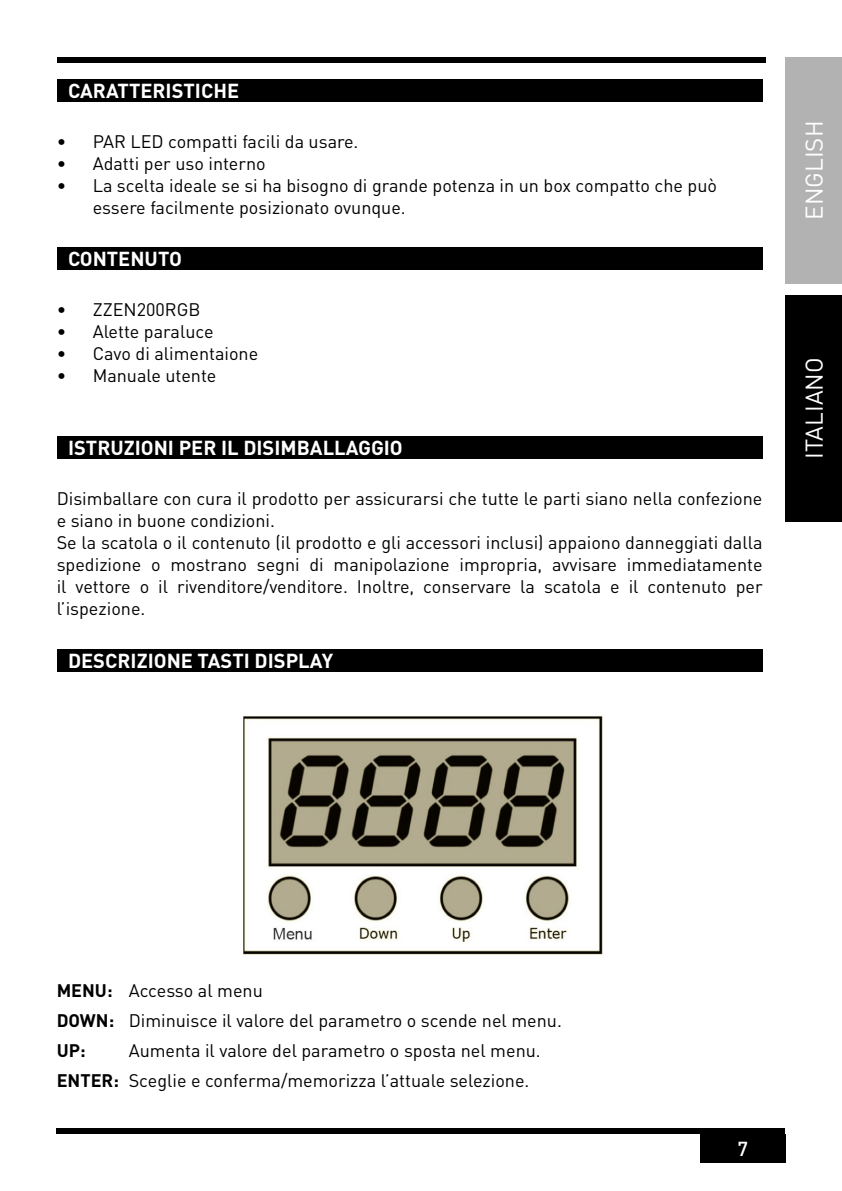
<style>
.page{position:relative;width:842px;height:1191px;background:#fff}
.page>*{position:absolute;margin:0;border:0;box-sizing:border-box;transform-origin:0 0}
.t1{font:24px "DIN Pro";color:#fff}
.t2{font:700 20px "DIN Pro";color:#fff}
.t3{font:500 20px "DIN Pro";color:#fff}
.t4{font:18px/22px "DIN Pro";color:#000}
.s1{font-weight:700}
</style>
<div class="page">
<div style="left:57px;top:57px;width:708px;height:5px;background:#000"></div>
<div style="left:57px;top:1128px;width:728px;height:6px;background:#000"></div>
<div style="left:700px;top:1134px;width:85px;height:28px;background:#000"></div>
<div style="left:785px;top:295px;width:57px;height:227px;background:#000"></div>
<div style="left:785px;top:57px;width:57px;height:226px;background:#b3b2b2"></div>
<div style="left:57px;top:79px;width:706px;height:23px;background:#000"></div>
<div style="left:57px;top:247px;width:706px;height:23px;background:#000"></div>
<div style="left:57px;top:436px;width:706px;height:23px;background:#000"></div>
<div style="left:57px;top:649px;width:706px;height:23px;background:#000"></div>
<img style="left:243px;top:715px;width:361px;height:240px">
<p class="t2" style="left:68px;top:78px;width:173px">CARATTERISTICHE</p>
<p class="t4" style="left:57px;top:130px;width:303px">• PAR LED compatti facili da usare.</p>
<p class="t4" style="left:57px;top:152px;width:211px">• Adatti per uso interno</p>
<p class="t4" style="left:93px;top:174px;width:626px;text-indent:-36px">• La scelta ideale se si ha bisogno di grande potenza in un box compatto che può essere facilmente posizionato ovunque.</p>
<p class="t2" style="left:68px;top:245px;width:115px">CONTENUTO</p>
<p class="t4" style="left:57px;top:298px;width:145px">• ZZEN200RGB</p>
<p class="t4" style="left:57px;top:320px;width:158px">• Alette paraluce</p>
<p class="t4" style="left:57px;top:342px;width:203px">• Cavo di alimentaione</p>
<p class="t4" style="left:57px;top:364px;width:161px">• Manuale utente</p>
<p class="t2" style="left:68px;top:434px;width:336px">ISTRUZIONI PER IL DISIMBALLAGGIO</p>
<p class="t4" style="left:57px;top:487px;width:707px">Disimballare con cura il prodotto per assicurarsi che tutte le parti siano nella confezione e siano in buone condizioni.<br>Se la scatola o il contenuto (il prodotto e gli accessori inclusi) appaiono danneggiati dalla spedizione o mostrano segni di manipolazione impropria, avvisare immediatamente il vettore o il rivenditore/venditore. Inoltre, conservare la scatola e il contenuto per l’ispezione.</p>
<p class="t2" style="left:68px;top:647px;width:267px">DESCRIZIONE TASTI DISPLAY</p>
<h1 class="t1" style="left:798px;top:220px;width:100px;rotate:-90deg">ENGLISH</h1>
<h1 class="t1" style="left:798px;top:459px;width:103px;rotate:-90deg">ITALIANO</h1>
<p class="t4" style="left:57px;top:975px;width:507px;line-height:30px"><span class="s1">MENU:</span> Accesso al menu<br><span class="s1">DOWN:</span> Diminuisce il valore del parametro o scende nel menu.<br><span class="s1">UP:</span></p>
<p class="t4" style="left:57px;top:1035px;width:486px;line-height:30px;text-indent:72px">Aumenta il valore del parametro o sposta nel menu.<br><span class="s1">ENTER:</span> Sceglie e conferma/memorizza l’attuale selezione.</p>
<p class="t3" style="left:737px;top:1135px;width:12px">7</p>
</div>
